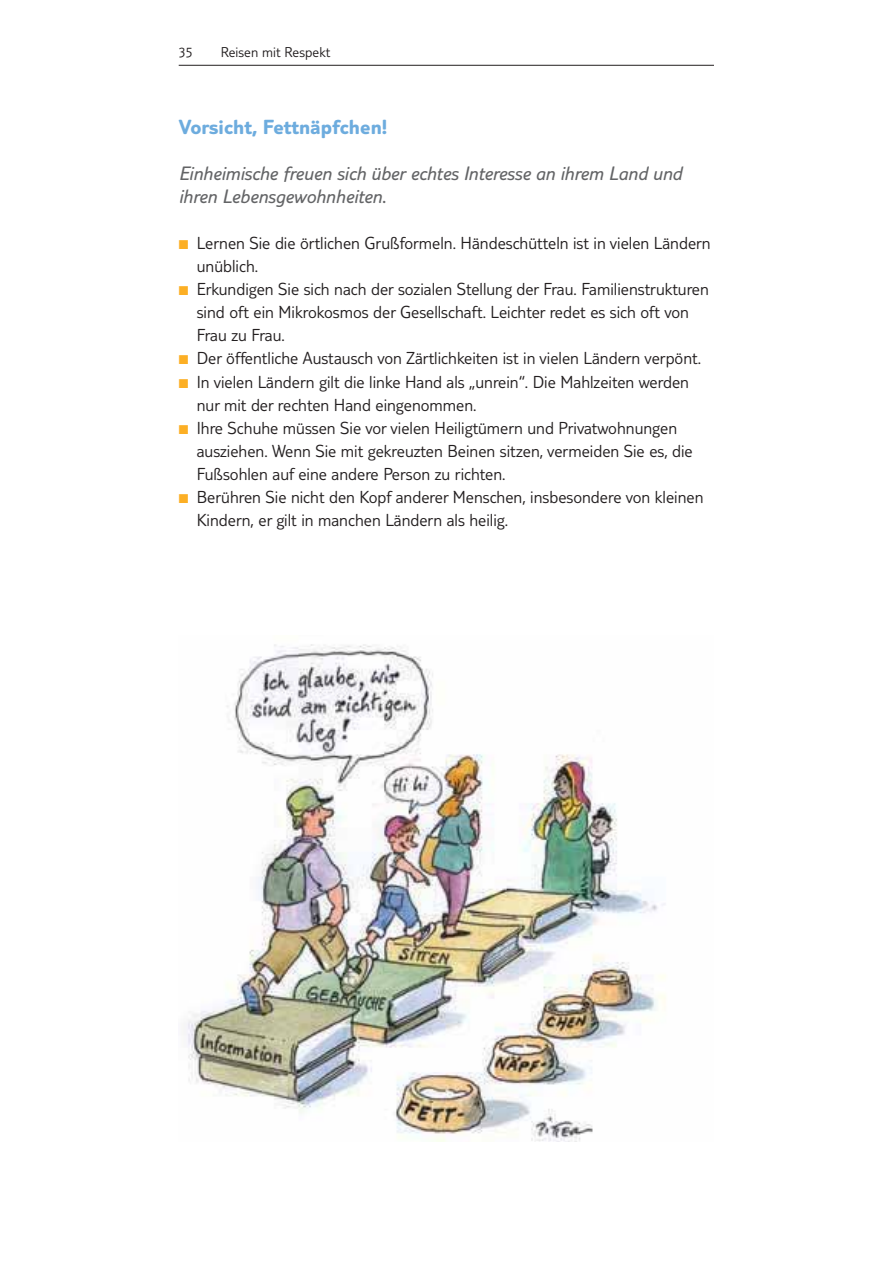
<style>
.page{position:relative;width:893px;height:1263px;background:#fff}
.page>*{position:absolute;margin:0;border:0;box-sizing:border-box;transform-origin:0 0}
.t1{font:700 21.15px "TUI Type";letter-spacing:.005em;color:#6dacde}
.t2{font:italic 20.1px/23px "TUI Type";color:#636466}
.t3{font:300 18px/23px "TUI Type";color:#231f20}
.t4{font:300 14.85px "TUI Type";letter-spacing:.005em;color:#231f20}
.s1{color:#fcaf25}
</style>
<div class="page">
<hr style="left:179px;top:65px;width:535px;height:1px;background:#231f20">
<img style="left:186px;top:644px;width:480px;height:497px">
<p class="t4" style="left:179px;top:47px;width:16px">35</p>
<p class="t4" style="left:221px;top:47px;width:111px">Reisen mit Respekt</p>
<p class="t1" style="left:179px;top:120px;width:210px">Vorsicht, Fettnäpfchen!</p>
<p class="t2" style="left:179px;top:164px;width:505px">Einheimische freuen sich über echtes Interesse an ihrem Land und ihren Lebensgewohnheiten.</p>
<p class="t3" style="left:197px;top:234px;width:515px;text-indent:-18px"><span class="s1">■</span> Lernen Sie die örtlichen Grußformeln. Händeschütteln ist in vielen Ländern unüblich.</p>
<p class="t3" style="left:197px;top:280px;width:514px;text-indent:-18px"><span class="s1">■</span> Erkundigen Sie sich nach der sozialen Stellung der Frau. Familienstrukturen sind oft ein Mikrokosmos der Gesellschaft. Leichter redet es sich oft von<br>Frau zu Frau.</p>
<p class="t3" style="left:179px;top:349px;width:524px"><span class="s1">■</span> Der öffentliche Austausch von Zärtlichkeiten ist in vielen Ländern verpönt.</p>
<p class="t3" style="left:197px;top:372px;width:494px;text-indent:-18px"><span class="s1">■</span> In vielen Ländern gilt die linke Hand als „unrein“. Die Mahlzeiten werden nur mit der rechten Hand eingenommen.</p>
<p class="t3" style="left:197px;top:418px;width:498px;text-indent:-18px"><span class="s1">■</span> Ihre Schuhe müssen Sie vor vielen Heiligtümern und Privatwohnungen ausziehen. Wenn Sie mit gekreuzten Beinen sitzen, vermeiden Sie es, die<br>Fußsohlen auf eine andere Person zu richten.</p>
<p class="t3" style="left:197px;top:487px;width:508px;text-indent:-18px"><span class="s1">■</span> Berühren Sie nicht den Kopf anderer Menschen, insbesondere von kleinen<br>Kindern, er gilt in manchen Ländern als heilig.</p>
</div>
